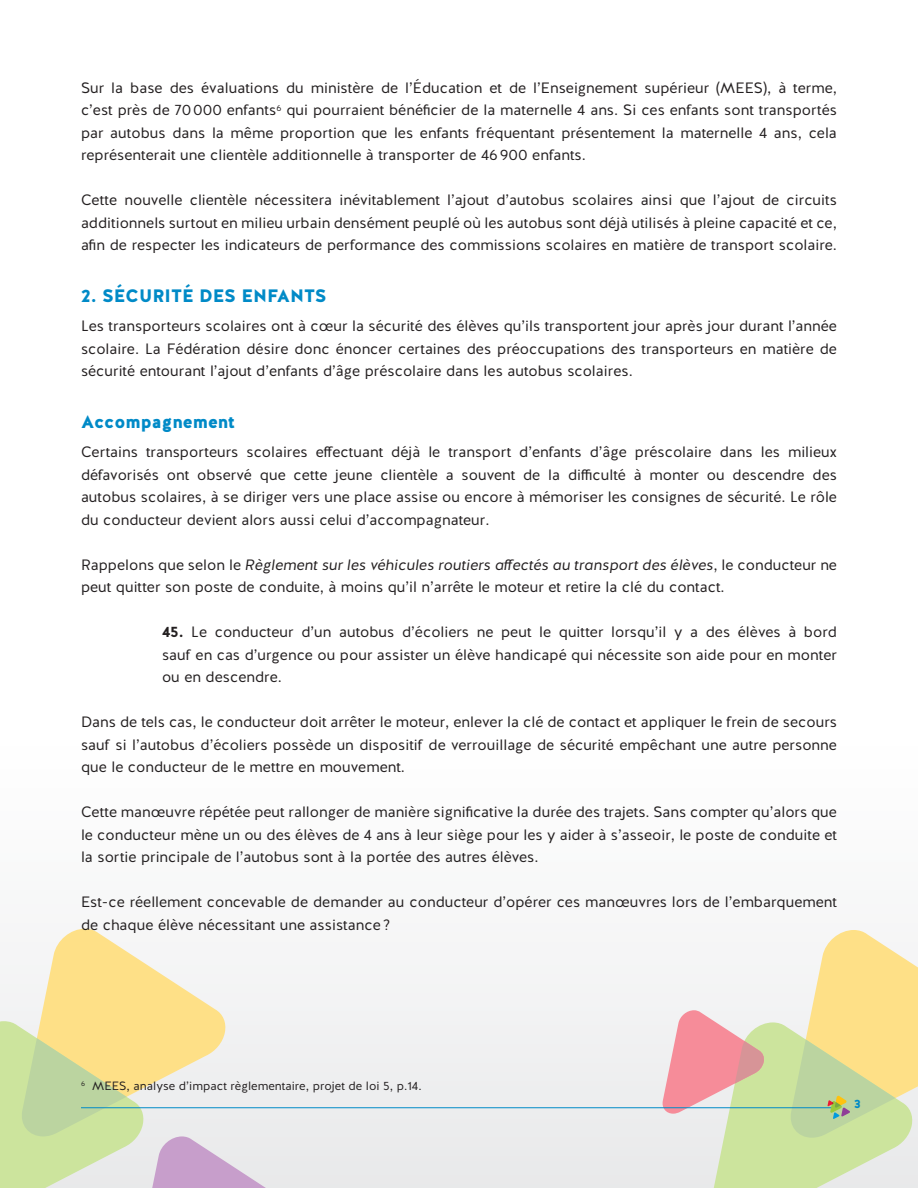
<style>
.page{position:relative;width:918px;height:1188px;background:#fff}
.page>*{position:absolute;margin:0;border:0;box-sizing:border-box;transform-origin:0 0}
.t1{font:900 18px "Halis GR";color:#008ac7}
.t2{font:15px/22.5px "Halis GR";color:#231f20;text-align:justify}
.t3{font:12px "Halis GR";color:#231f20}
.t4{font:900 12px "Halis GR";color:#008ac7}
.s1{font-style:italic}
.s2{font-weight:700}
</style>
<div class="page">
<div style="left:0;top:0;width:918px;height:1188px;background:linear-gradient(to bottom,#fff,#f1f2f3)"></div>
<svg style="left:0;top:929px;width:288px;height:259px"></svg>
<hr style="left:81px;top:1107px;width:756px;height:1px;background:#008ac7">
<svg style="left:661px;top:930px;width:257px;height:258px"></svg>
<p class="t2" style="left:81px;top:77px;width:758px">Sur la base des évaluations du ministère de l’Éducation et de l’Enseignement supérieur (MEES), à terme, c’est près de 70000 enfants<sup>6</sup> qui pourraient bénéficier de la maternelle 4 ans. Si ces enfants sont transportés par autobus dans la même proportion que les enfants fréquentant présentement la maternelle 4 ans, cela représenterait une clientèle additionnelle à transporter de 46900 enfants.</p>
<p class="t2" style="left:81px;top:189px;width:758px">Cette nouvelle clientèle nécessitera inévitablement l’ajout d’autobus scolaires ainsi que l’ajout de circuits additionnels surtout en milieu urbain densément peuplé où les autobus sont déjà utilisés à pleine capacité et ce, afin de respecter les indicateurs de performance des commissions scolaires en matière de transport scolaire.</p>
<p class="t1" style="left:81px;top:284px;width:247px">2. SÉCURITÉ DES ENFANTS</p>
<p class="t2" style="left:81px;top:315px;width:758px">Les transporteurs scolaires ont à cœur la sécurité des élèves qu’ils transportent jour après jour durant l’année scolaire. La Fédération désire donc énoncer certaines des préoccupations des transporteurs en matière de sécurité entourant l’ajout d’enfants d’âge préscolaire dans les autobus scolaires.</p>
<p class="t1" style="left:81px;top:410px;width:155px">Accompagnement</p>
<p class="t2" style="left:81px;top:441px;width:758px">Certains transporteurs scolaires effectuant déjà le transport d’enfants d’âge préscolaire dans les milieux défavorisés ont observé que cette jeune clientèle a souvent de la difficulté à monter ou descendre des autobus scolaires, à se diriger vers une place assise ou encore à mémoriser les consignes de sécurité. Le rôle du conducteur devient alors aussi celui d’accompagnateur.</p>
<p class="t2" style="left:81px;top:554px;width:758px">Rappelons que selon le <span class="s1">Règlement sur les véhicules routiers affectés au transport des élèves</span>, le conducteur ne peut quitter son poste de conduite, à moins qu’il n’arrête le moteur et retire la clé du contact.</p>
<p class="t2" style="left:162px;top:621px;width:677px"><span class="s2">45.</span> Le conducteur d’un autobus d’écoliers ne peut le quitter lorsqu’il y a des élèves à bord sauf en cas d’urgence ou pour assister un élève handicapé qui nécessite son aide pour en monter ou en descendre.</p>
<p class="t2" style="left:81px;top:711px;width:758px">Dans de tels cas, le conducteur doit arrêter le moteur, enlever la clé de contact et appliquer le frein de secours sauf si l’autobus d’écoliers possède un dispositif de verrouillage de sécurité empêchant une autre personne que le conducteur de le mettre en mouvement.</p>
<p class="t2" style="left:81px;top:801px;width:758px">Cette manœuvre répétée peut rallonger de manière significative la durée des trajets. Sans compter qu’alors que le conducteur mène un ou des élèves de 4 ans à leur siège pour les y aider à s’asseoir, le poste de conduite et la sortie principale de l’autobus sont à la portée des autres élèves.</p>
<p class="t2" style="left:81px;top:891px;width:758px">Est-ce réellement concevable de demander au conducteur d’opérer ces manœuvres lors de l’embarquement de chaque élève nécessitant une assistance?</p>
<p class="t3" style="left:81px;top:1078px;width:342px"><sup>6</sup> MEES, analyse d’impact règlementaire, projet de loi 5, p.14.</p>
<p class="t4" style="left:854px;top:1096px;width:8px">3</p>
</div>
